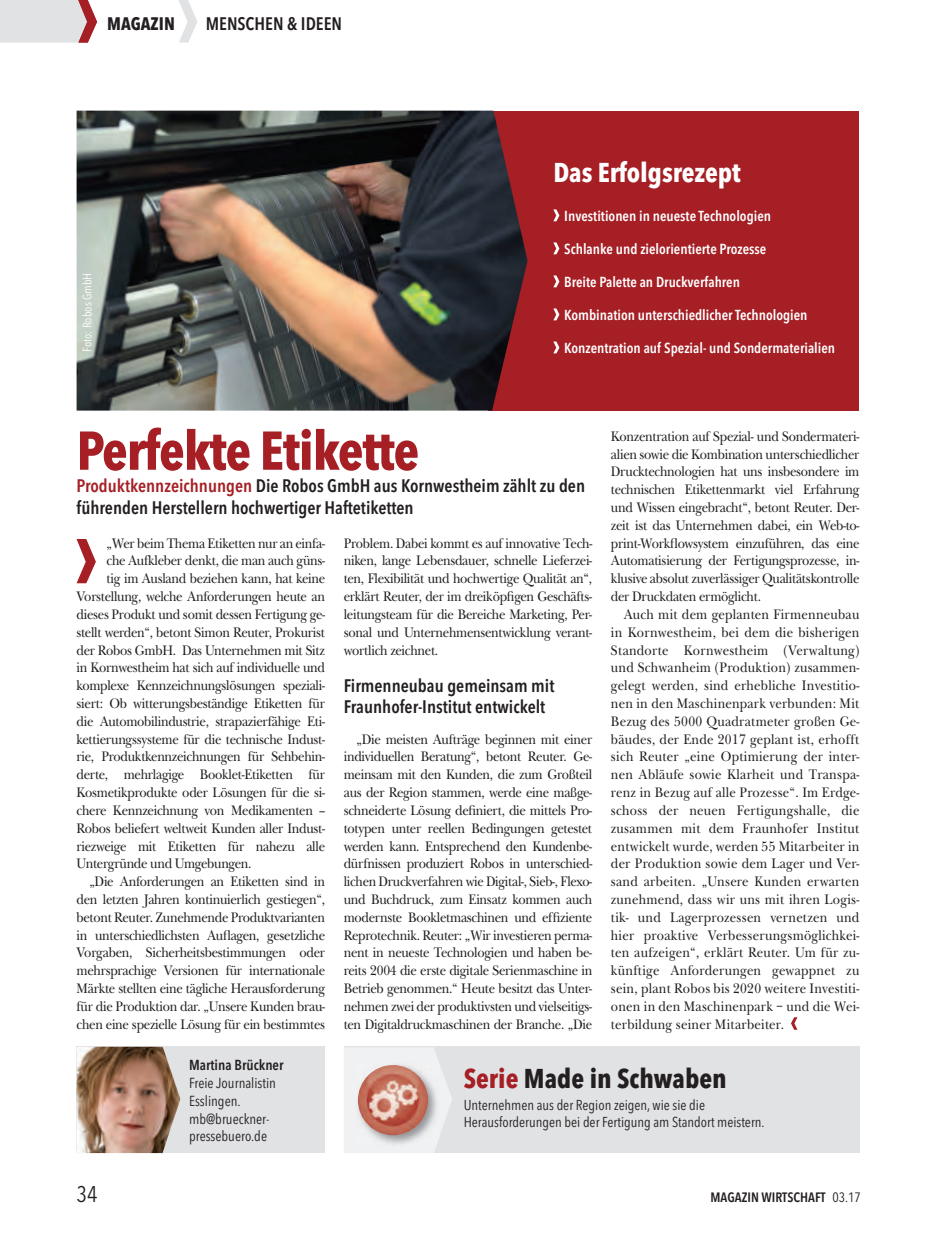
<style>
.page{position:relative;width:936px;height:1234px;background:#fff}
.page>*{position:absolute;margin:0;border:0;box-sizing:border-box;transform-origin:0 0}
.t1{font:700 condensed 54px "Avenir Next LT Pro";letter-spacing:-.02em;color:#a51f25}
.t2{font:700 condensed 27px "Avenir Next LT Pro";color:#231f20}
.t3{font:700 condensed 27px "Avenir Next LT Pro";letter-spacing:-.005em;color:#fff}
.t4{font:condensed 22.5px "Avenir Next LT Pro";color:#231f20}
.t5{font:600 condensed 18px/21.8px "Avenir Next LT Pro";color:#231f20}
.t6{font:700 condensed 18px "Avenir Next LT Pro";color:#231f20}
.t7{font:600 condensed 14.4px "Avenir Next LT Pro";color:#fff}
.t8{font:condensed 14.4px/17.7px "Avenir Next LT Pro";color:#231f20}
.t9{font:600 condensed 14.4px "Avenir Next LT Pro";color:#231f20}
.t10{font:14.25px/17.9px "New Baskerville EF";letter-spacing:-.02em;color:#231f20;text-align:justify;scale:.9 1}
.t11{font:condensed 14.25px/16.5px "Avenir Next LT Pro";color:#231f20}
.t12{font:600 condensed 13.5px "Avenir Next LT Pro";color:#231f20}
.t13{font:condensed 12px "Avenir Next LT Pro";color:#fff}
.s1{color:#a51f25}
.s2{font-weight:400}
</style>
<div class="page">
<svg style="left:0;top:0;width:197px;height:43px"></svg>
<svg style="left:77px;top:539px;width:19px;height:44px"></svg>
<svg style="left:791px;top:1017px;width:6px;height:12px"></svg>
<div style="left:77px;top:1046px;width:248px;height:106px;background:#e1e2e4"></div>
<img style="left:77px;top:1046px;width:103px;height:106px">
<div style="left:488px;top:111px;width:370px;height:299px;background:#a51f25"></div>
<img style="left:77px;top:111px;width:450px;height:299px">
<svg style="left:553px;top:209px;width:6px;height:12px"></svg>
<svg style="left:553px;top:242px;width:6px;height:12px"></svg>
<svg style="left:553px;top:275px;width:6px;height:12px"></svg>
<svg style="left:553px;top:308px;width:6px;height:12px"></svg>
<svg style="left:553px;top:341px;width:6px;height:12px"></svg>
<div style="left:344px;top:1046px;width:515px;height:106px;background:#e1e2e4"></div>
<svg style="left:344px;top:1047px;width:108px;height:105px"></svg>
<img style="left:355px;top:1062px;width:84px;height:84px">
<img style="left:358px;top:1064px;width:70px;height:70px;border-radius:50%">
<p class="t6" style="left:107px;top:17px;width:69px">MAGAZIN</p>
<p class="t5" style="left:206px;top:15px;width:138px">MENSCHEN &amp; IDEEN</p>
<p class="t13" style="left:83px;top:351px;width:80px;rotate:-90deg">Foto: Robos GmbH</p>
<h2 class="t3" style="left:553px;top:163px;width:189px">Das Erfolgsrezept</h2>
<p class="t7" style="left:564px;top:211px;width:208px">Investitionen in neueste Technologien</p>
<p class="t7" style="left:564px;top:244px;width:203px">Schlanke und zielorientierte Prozesse</p>
<p class="t7" style="left:564px;top:277px;width:177px">Breite Palette an Druckverfahren</p>
<p class="t7" style="left:564px;top:310px;width:245px">Kombination unterschiedlicher Technologien</p>
<p class="t7" style="left:564px;top:343px;width:272px">Konzentration auf Spezial- und Sondermaterialien</p>
<h1 class="t1" style="left:77px;top:431px;width:344px">Perfekte Etikette</h1>
<p class="t5" style="left:77px;top:477px;width:510px"><span class="s1">Produktkennzeichnungen</span> Die Robos GmbH aus Kornwestheim zählt zu den führenden Herstellern hochwertiger Haftetiketten</p>
<p class="t10" style="left:107px;top:535px;width:244px">„Wer beim Thema Etiketten nur an einfa-</p>
<p class="t10" style="left:107px;top:553px;width:244px">che Aufkleber denkt, die man auch güns-</p>
<p class="t10" style="left:107px;top:571px;width:244px">tig im Ausland beziehen kann, hat keine</p>
<p class="t10" style="left:77px;top:589px;width:277px">Vorstellung, welche Anforderungen heute an</p>
<p class="t10" style="left:77px;top:607px;width:277px">dieses Produkt und somit dessen Fertigung ge-</p>
<p class="t10" style="left:77px;top:624px;width:277px">stellt werden“, betont Simon Reuter, Prokurist</p>
<p class="t10" style="left:77px;top:642px;width:277px">der Robos GmbH. Das Unternehmen mit Sitz</p>
<p class="t10" style="left:77px;top:660px;width:277px">in Kornwestheim hat sich auf individuelle und</p>
<p class="t10" style="left:77px;top:678px;width:277px">komplexe Kennzeichnungslösungen speziali-</p>
<p class="t10" style="left:77px;top:696px;width:277px">siert: Ob witterungsbeständige Etiketten für</p>
<p class="t10" style="left:77px;top:713px;width:277px">die Automobilindustrie, strapazierfähige Eti-</p>
<p class="t10" style="left:77px;top:731px;width:277px">kettierungssysteme für die technische Indust-</p>
<p class="t10" style="left:77px;top:749px;width:277px">rie, Produktkennzeichnungen für Sehbehin-</p>
<p class="t10" style="left:77px;top:767px;width:277px">derte, mehrlagige Booklet-Etiketten für</p>
<p class="t10" style="left:77px;top:785px;width:277px">Kosmetikprodukte oder Lösungen für die si-</p>
<p class="t10" style="left:77px;top:802px;width:277px">chere Kennzeichnung von Medikamenten --</p>
<p class="t10" style="left:77px;top:820px;width:277px">Robos beliefert weltweit Kunden aller Indust-</p>
<p class="t10" style="left:77px;top:838px;width:277px">riezweige mit Etiketten für nahezu alle</p>
<p class="t10" style="left:77px;top:856px;width:196px">Untergründe und Umgebungen.</p>
<p class="t10" style="left:89px;top:874px;width:263px">„Die Anforderungen an Etiketten sind in</p>
<p class="t10" style="left:77px;top:892px;width:277px">den letzten Jahren kontinuierlich gestiegen“,</p>
<p class="t10" style="left:77px;top:909px;width:277px">betont Reuter. Zunehmende Produktvarianten</p>
<p class="t10" style="left:77px;top:927px;width:277px">in unterschiedlichsten Auflagen, gesetzliche</p>
<p class="t10" style="left:77px;top:945px;width:277px">Vorgaben, Sicherheitsbestimmungen oder</p>
<p class="t10" style="left:77px;top:963px;width:277px">mehrsprachige Versionen für internationale</p>
<p class="t10" style="left:77px;top:980px;width:277px">Märkte stellten eine tägliche Herausforderung</p>
<p class="t10" style="left:77px;top:998px;width:277px">für die Produktion dar. „Unsere Kunden brau-</p>
<p class="t10" style="left:77px;top:1016px;width:277px">chen eine spezielle Lösung für ein bestimmtes</p>
<p class="t10" style="left:344px;top:535px;width:277px">Problem. Dabei kommt es auf innovative Tech&shy;niken, lange Lebensdauer, schnelle Lieferzei&shy;ten, Flexibilität und hochwertige Qualität an“, erklärt Reuter, der im dreiköpfigen Geschäfts&shy;leitungsteam für die Bereiche Marketing, Per&shy;sonal und Unternehmensentwicklung verant&shy;wortlich zeichnet.</p>
<p class="t5" style="left:344px;top:677px;width:212px;line-height:21px">Firmenneubau gemeinsam mit<br>Fraunhofer-Institut entwickelt</p>
<p class="t10" style="left:344px;top:731px;width:277px;text-indent:13px">„Die meisten Aufträge beginnen mit einer individuellen Beratung“, betont Reuter. Ge&shy;meinsam mit den Kunden, die zum Großteil aus der Region stammen, werde eine maßge&shy;schneiderte Lösung definiert, die mittels Pro&shy;totypen unter reellen Bedingungen getestet werden kann. Entsprechend den Kundenbe&shy;dürfnissen produziert Robos in unterschied&shy;lichen Druckverfahren wie Digital-, Sieb-, Flexo&shy;und Buchdruck, zum Einsatz kommen auch modernste Bookletmaschinen und effiziente Reprotechnik. Reuter: „Wir investieren perma&shy;nent in neueste Technologien und haben be&shy;reits 2004 die erste digitale Serienmaschine in Betrieb genommen.“ Heute besitzt das Unter&shy;nehmen zwei der produktivsten und vielseitigs&shy;ten Digitaldruckmaschinen der Branche. „Die</p>
<p class="t10" style="left:611px;top:429px;width:277px">Konzentration auf Spezial- und Sondermateri&shy;alien sowie die Kombination unterschiedlicher Drucktechnologien hat uns insbesondere im technischen Etikettenmarkt viel Erfahrung und Wissen eingebracht“, betont Reuter. Der&shy;zeit ist das Unternehmen dabei, ein Web-to&shy;print-Workflowsystem einzuführen, das eine Automatisierung der Fertigungsprozesse, in&shy;klusive absolut zuverlässiger Qualitätskontrolle der Druckdaten ermöglicht.</p>
<p class="t10" style="left:611px;top:607px;width:277px;text-indent:13px">Auch mit dem geplanten Firmenneubau in Kornwestheim, bei dem die bisherigen Standorte Kornwestheim (Verwaltung) und Schwanheim (Produktion) zusammen&shy;gelegt werden, sind erhebliche Investitio&shy;nen in den Maschinenpark verbunden: Mit Bezug des 5000 Quadratmeter großen Ge&shy;bäudes, der Ende 2017 geplant ist, erhofft sich Reuter „eine Optimierung der inter&shy;nen Abläufe sowie Klarheit und Transpa&shy;renz in Bezug auf alle Prozesse“. Im Erdge&shy;schoss der neuen Fertigungshalle, die zusammen mit dem Fraunhofer Institut entwickelt wurde, werden 55 Mitarbeiter in der Produktion sowie dem Lager und Ver&shy;sand arbeiten. „Unsere Kunden erwarten zunehmend, dass wir uns mit ihren Logis&shy;tik- und Lagerprozessen vernetzen und hier proaktive Verbesserungsmöglichkei&shy;ten aufzeigen“, erklärt Reuter. Um für zu&shy;künftige Anforderungen gewappnet zu sein, plant Robos bis 2020 weitere Investiti&shy;onen in den Maschinenpark – und die Wei&shy;terbildung seiner Mitarbeiter.</p>
<p class="t9" style="left:189px;top:1059px;width:96px">Martina Brückner</p>
<p class="t8" style="left:189px;top:1075px;width:88px">Freie Journalistin<br>Esslingen. mb@brueckner&shy;pressebuero.de</p>
<h2 class="t2" style="left:463px;top:1068px;width:264px"><span class="s1">Serie</span> Made in Schwaben</h2>
<p class="t11" style="left:463px;top:1098px;width:302px">Unternehmen aus der Region zeigen, wie sie die<br>Herausforderungen bei der Fertigung am Standort meistern.</p>
<h3 class="t4" style="left:77px;top:1185px;width:23px">34</h3>
<p class="t12" style="left:710px;top:1191px;width:152px">MAGAZIN WIRTSCHAFT <span class="s2">03.17</span></p>
</div>
